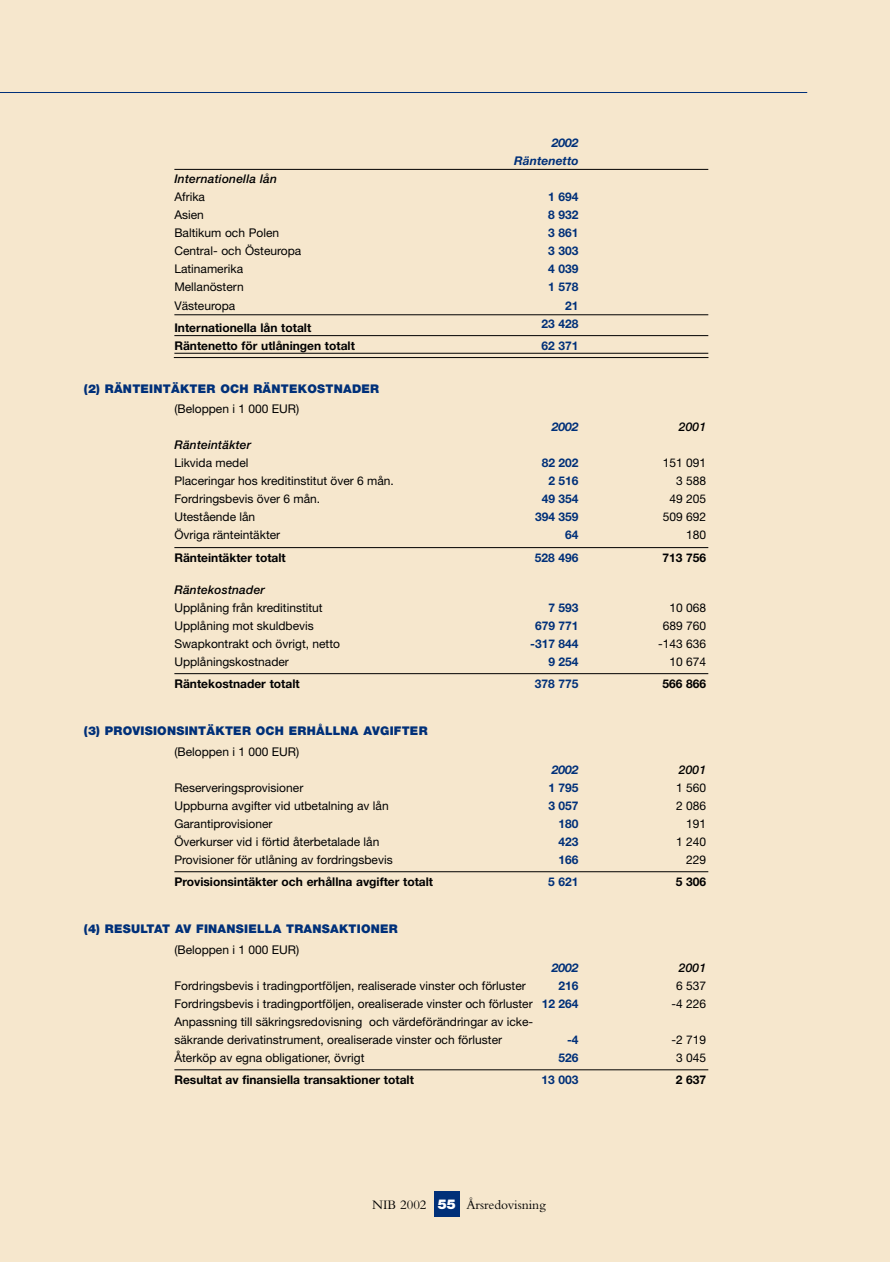
<style>
.page{position:relative;width:890px;height:1262px;background:#f6e7cd}
.page>*{position:absolute;margin:0;border:0;box-sizing:border-box;transform-origin:0 0}
.t1{font:13.5px "Bembo";color:#000}
.t2{font:12px/18px "Helvetica Neue";color:#000}
.t3{font:700 12px "Helvetica Neue";color:#000}
.t4{font:700 12px "Helvetica Neue";color:#003079}
.t5{font:900 12px "Helvetica Neue";letter-spacing:.02em;color:#003079}
.t6{font:italic 500 12px "Helvetica Neue";letter-spacing:.015em;color:#000}
.t7{font:italic 700 12px/18px "Helvetica Neue";color:#003079;text-align:right}
.s1{font-weight:700;color:#003079}
.s2{font-family:"Helvetica Neue";font-weight:900;color:#fff}
</style>
<div class="page">
<div style="left:434px;top:1191px;width:25px;height:26px;background:#003079"></div>
<hr style="left:174px;top:169px;width:534px;height:1px;background:#000">
<hr style="left:174px;top:314px;width:534px;height:1px;background:#000">
<hr style="left:174px;top:335px;width:534px;height:1px;background:#000">
<hr style="left:174px;top:353px;width:534px;height:1px;background:#000">
<hr style="left:174px;top:547px;width:534px;height:1px;background:#000">
<hr style="left:174px;top:673px;width:534px;height:1px;background:#000">
<hr style="left:174px;top:871px;width:534px;height:1px;background:#000">
<hr style="left:174px;top:1069px;width:534px;height:1px;background:#000">
<hr style="left:0;top:92px;width:807px;height:1px;background:#003079">
<hr style="left:174px;top:357px;width:534px;height:1px;background:#000">
<p class="t7" style="left:514px;top:135px;width:66px">2002<br>Räntenetto</p>
<p class="t6" style="left:174px;top:175px;width:104px">Internationella lån</p>
<p class="t2" style="left:174px;top:189px;width:32px">Afrika</p>
<p class="t4" style="left:548px;top:193px;width:32px">1 694</p>
<p class="t2" style="left:174px;top:207px;width:31px">Asien</p>
<p class="t4" style="left:548px;top:211px;width:32px">8 932</p>
<p class="t2" style="left:174px;top:225px;width:106px">Baltikum och Polen</p>
<p class="t4" style="left:548px;top:229px;width:32px">3 861</p>
<p class="t2" style="left:174px;top:243px;width:128px">Central- och Östeuropa</p>
<p class="t4" style="left:548px;top:247px;width:32px">3 303</p>
<p class="t2" style="left:174px;top:261px;width:70px">Latinamerika</p>
<p class="t4" style="left:548px;top:265px;width:32px">4 039</p>
<p class="t2" style="left:174px;top:279px;width:71px">Mellanöstern</p>
<p class="t4" style="left:548px;top:283px;width:32px">1 578</p>
<p class="t2" style="left:174px;top:297px;width:62px">Västeuropa</p>
<p class="t4" style="left:565px;top:301px;width:15px">21</p>
<p class="t3" style="left:174px;top:323px;width:138px">Internationella lån totalt</p>
<p class="t4" style="left:541px;top:319px;width:39px">23 428</p>
<p class="t3" style="left:174px;top:341px;width:182px">Räntenetto för utlåningen totalt</p>
<p class="t4" style="left:541px;top:341px;width:39px">62 371</p>
<p class="t5" style="left:84px;top:384px;width:297px">(2) RÄNTEINTÄKTER OCH RÄNTEKOSTNADER</p>
<p class="t2" style="left:174px;top:401px;width:126px">(Beloppen i 1 000 EUR)</p>
<p class="t7" style="left:552px;top:419px;width:28px">2002</p>
<p class="t6" style="left:679px;top:423px;width:29px">2001</p>
<p class="t6" style="left:174px;top:441px;width:78px">Ränteintäkter</p>
<p class="t2" style="left:174px;top:455px;width:76px">Likvida medel</p>
<p class="t4" style="left:542px;top:459px;width:38px">82 202</p>
<p class="t2" style="left:662px;top:455px;width:45px">151 091</p>
<p class="t2" style="left:174px;top:473px;width:221px">Placeringar hos kreditinstitut över 6 mån.</p>
<p class="t4" style="left:548px;top:477px;width:32px">2 516</p>
<p class="t2" style="left:676px;top:473px;width:32px">3 588</p>
<p class="t2" style="left:174px;top:491px;width:147px">Fordringsbevis över 6 mån.</p>
<p class="t4" style="left:542px;top:495px;width:38px">49 354</p>
<p class="t2" style="left:669px;top:491px;width:38px">49 205</p>
<p class="t2" style="left:174px;top:509px;width:82px">Utestående lån</p>
<p class="t4" style="left:535px;top:513px;width:45px">394 359</p>
<p class="t2" style="left:662px;top:509px;width:45px">509 692</p>
<p class="t2" style="left:174px;top:527px;width:107px">Övriga ränteintäkter</p>
<p class="t4" style="left:565px;top:531px;width:15px">64</p>
<p class="t2" style="left:686px;top:527px;width:22px">180</p>
<p class="t3" style="left:174px;top:553px;width:113px">Ränteintäkter totalt</p>
<p class="t4" style="left:535px;top:553px;width:45px">528 496</p>
<p class="t3" style="left:662px;top:553px;width:45px">713 756</p>
<p class="t6" style="left:174px;top:585px;width:92px">Räntekostnader</p>
<p class="t2" style="left:174px;top:599px;width:150px">Upplåning från kreditinstitut</p>
<p class="t4" style="left:548px;top:603px;width:32px">7 593</p>
<p class="t2" style="left:669px;top:599px;width:38px">10 068</p>
<p class="t2" style="left:174px;top:617px;width:141px">Upplåning mot skuldbevis</p>
<p class="t4" style="left:535px;top:621px;width:45px">679 771</p>
<p class="t2" style="left:662px;top:617px;width:45px">689 760</p>
<p class="t2" style="left:174px;top:635px;width:167px">Swapkontrakt och övrigt, netto</p>
<p class="t4" style="left:530px;top:639px;width:50px">-317 844</p>
<p class="t2" style="left:658px;top:635px;width:50px">-143 636</p>
<p class="t2" style="left:174px;top:653px;width:116px">Upplåningskostnader</p>
<p class="t4" style="left:548px;top:657px;width:32px">9 254</p>
<p class="t2" style="left:669px;top:653px;width:38px">10 674</p>
<p class="t3" style="left:174px;top:679px;width:127px">Räntekostnader totalt</p>
<p class="t4" style="left:535px;top:679px;width:45px">378 775</p>
<p class="t3" style="left:662px;top:679px;width:45px">566 866</p>
<p class="t5" style="left:84px;top:726px;width:345px">(3) PROVISIONSINTÄKTER OCH ERHÅLLNA AVGIFTER</p>
<p class="t2" style="left:174px;top:743px;width:126px">(Beloppen i 1 000 EUR)</p>
<p class="t7" style="left:552px;top:761px;width:28px">2002</p>
<p class="t6" style="left:679px;top:765px;width:29px">2001</p>
<p class="t2" style="left:174px;top:779px;width:130px">Reserveringsprovisioner</p>
<p class="t4" style="left:548px;top:783px;width:32px">1 795</p>
<p class="t2" style="left:676px;top:779px;width:32px">1 560</p>
<p class="t2" style="left:174px;top:797px;width:216px">Uppburna avgifter vid utbetalning av lån</p>
<p class="t4" style="left:548px;top:801px;width:32px">3 057</p>
<p class="t2" style="left:676px;top:797px;width:32px">2 086</p>
<p class="t2" style="left:174px;top:815px;width:100px">Garantiprovisioner</p>
<p class="t4" style="left:558px;top:819px;width:22px">180</p>
<p class="t2" style="left:686px;top:815px;width:22px">191</p>
<p class="t2" style="left:174px;top:833px;width:206px">Överkurser vid i förtid återbetalade lån</p>
<p class="t4" style="left:558px;top:837px;width:22px">423</p>
<p class="t2" style="left:676px;top:833px;width:32px">1 240</p>
<p class="t2" style="left:174px;top:851px;width:220px">Provisioner för utlåning av fordringsbevis</p>
<p class="t4" style="left:558px;top:855px;width:22px">166</p>
<p class="t2" style="left:686px;top:851px;width:22px">229</p>
<p class="t3" style="left:174px;top:877px;width:260px">Provisionsintäkter och erhållna avgifter totalt</p>
<p class="t4" style="left:548px;top:877px;width:32px">5 621</p>
<p class="t3" style="left:675px;top:877px;width:32px">5 306</p>
<p class="t5" style="left:84px;top:924px;width:315px">(4) RESULTAT AV FINANSIELLA TRANSAKTIONER</p>
<p class="t2" style="left:174px;top:941px;width:126px">(Beloppen i 1 000 EUR)</p>
<p class="t7" style="left:552px;top:959px;width:28px">2002</p>
<p class="t6" style="left:679px;top:963px;width:29px">2001</p>
<p class="t2" style="left:174px;top:977px;width:353px">Fordringsbevis i tradingportföljen, realiserade vinster och förluster</p>
<p class="t4" style="left:558px;top:981px;width:22px">216</p>
<p class="t2" style="left:676px;top:977px;width:32px">6 537</p>
<p class="t2" style="left:174px;top:995px;width:405px">Fordringsbevis i tradingportföljen, orealiserade vinster och förluster <span class="s1">12 264</span></p>
<p class="t2" style="left:671px;top:995px;width:36px">-4 226</p>
<p class="t2" style="left:174px;top:1013px;width:360px">Anpassning till säkringsredovisning och värdeförändringar av icke&shy;säkrande derivatinstrument, orealiserade vinster och förluster</p>
<p class="t4" style="left:567px;top:1035px;width:13px">-4</p>
<p class="t2" style="left:671px;top:1031px;width:36px">-2 719</p>
<p class="t2" style="left:174px;top:1049px;width:191px">Återköp av egna obligationer, övrigt</p>
<p class="t4" style="left:558px;top:1053px;width:22px">526</p>
<p class="t2" style="left:676px;top:1049px;width:32px">3 045</p>
<p class="t3" style="left:174px;top:1075px;width:241px">Resultat av finansiella transaktioner totalt</p>
<p class="t4" style="left:541px;top:1075px;width:39px">13 003</p>
<p class="t3" style="left:675px;top:1075px;width:32px">2 637</p>
<p class="t1" style="left:372px;top:1199px;width:175px">NIB 2002 <span class="s2">55</span> Årsredovisning</p>
</div>
